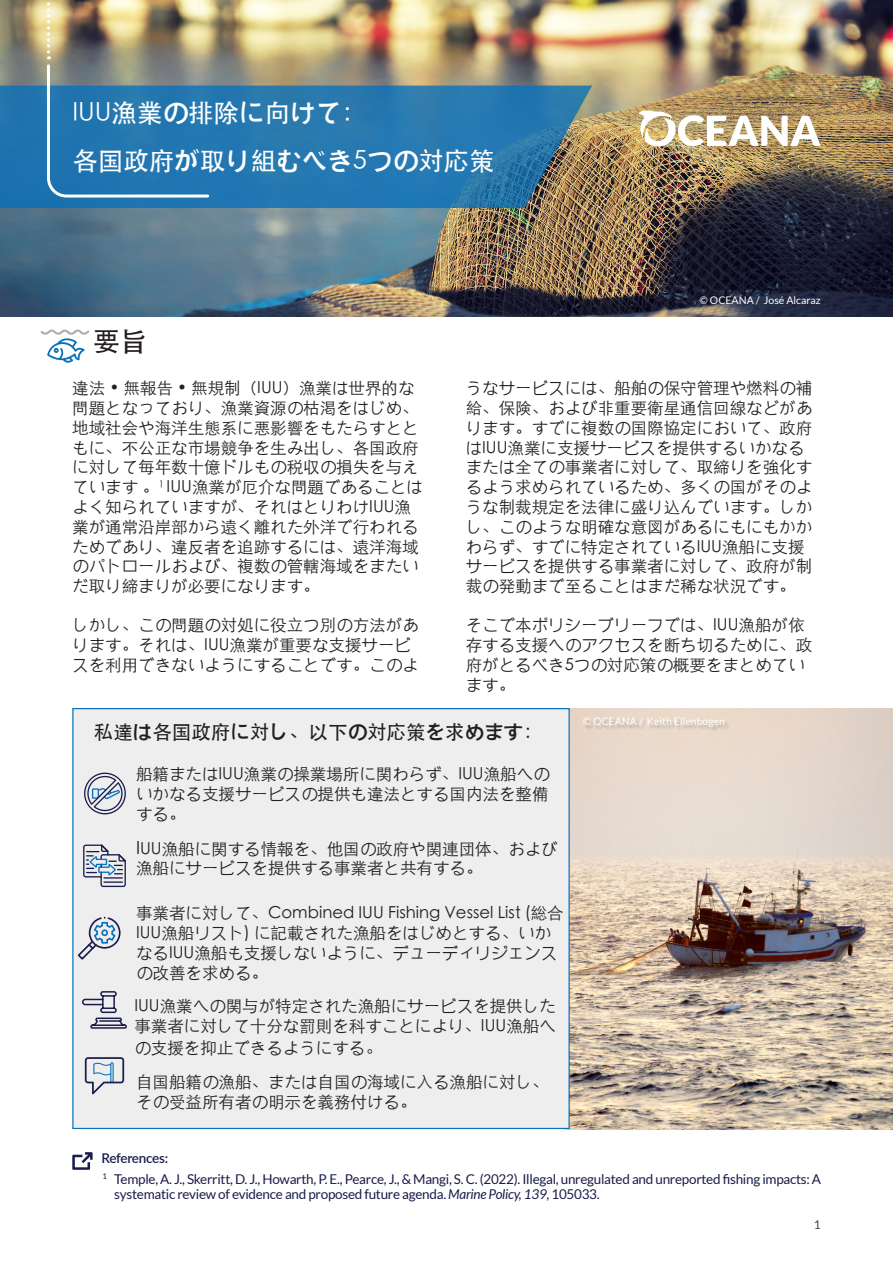
<style>
.page{position:relative;width:893px;height:1263px;background:#fff}
.page>*{position:absolute;margin:0;border:0;box-sizing:border-box;transform-origin:0 0}
.t1{font:27px "ST Heiti";color:#231f20}
.t2{font:25.5px "ST Heiti";color:#fff}
.t3{font:19.5px "ST Heiti";color:#231f20}
.t4{font:16.5px/19.8px "ST Xihei";color:#231f20}
.Black_Description{font:13.5px/15px "Lato";letter-spacing:-.02em;color:#1a1c4b}
.Black_Description-2{font:600 13.5px "Lato";letter-spacing:-.025em;color:#1a1c4b}
.t5{font:12px "Lato";color:#414141}
.Body_Text{font:10.5px "Lato";color:#fff}
.Black_Description-3{font:7.8px "Lato";color:#1a1c4b}
.s1{font-size:18px}
.s2{font-family:"ST Heiti";font-size:18px}
.s3{font-style:italic}
</style>
<div class="page">
<img style="left:0;top:0;width:893px;height:317px">
<img style="left:570px;top:708px;width:323px;height:421px">
<div style="left:72px;top:708px;width:498px;height:421px;background:#eeeeef;border:1px solid #0970b9"></div>
<svg style="left:0;top:86px;width:592px;height:122px;background:#2e78a8"></svg>
<svg style="left:84px;top:773px;width:42px;height:41px"></svg>
<svg style="left:83px;top:844px;width:43px;height:43px"></svg>
<svg style="left:78px;top:917px;width:43px;height:43px"></svg>
<svg style="left:82px;top:991px;width:45px;height:38px"></svg>
<svg style="left:85px;top:1057px;width:39px;height:37px"></svg>
<svg style="left:41px;top:329px;width:48px;height:34px"></svg>
<svg style="left:72px;top:1152px;width:21px;height:18px"></svg>
<svg style="left:45px;top:0;width:166px;height:199px;background:#5d879b"></svg>
<img style="left:638px;top:109px;width:183px;height:37px">
<div style="left:701px;top:298px;width:124px;height:12px;background:#231f20;opacity:.22"></div>
<div style="left:584px;top:719px;width:145px;height:13px;background:#e0cfc1"></div>
<p class="t2" style="left:72px;top:100px;width:296px">IUU漁業の排除に向けて：</p>
<p class="t2" style="left:72px;top:148px;width:424px">各国政府が取り組むべき5つの対応策</p>
<p class="t1" style="left:93px;top:327px;width:55px">要旨</p>
<p class="Body_Text" style="left:699px;top:295px;width:123px">© OCEANA / José Alcaraz</p>
<p class="t4" style="left:72px;top:378px;width:352px">違法 • 無報告 • 無規制（IUU）漁業は世界的な問題となっており、漁業資源の枯渇をはじめ、地域社会や海洋生態系に悪影響をもたらすとともに、不公正な市場競争を生み出し、各国政府に対して毎年数十億ドルもの税収の損失を与えています 。<sup>1</sup> IUU漁業が厄介な問題であることはよく知られていますが、それはとりわけIUU漁業が通常沿岸部から遠く離れた外洋で行われるためであり、違反者を追跡するには、遠洋海域のパトロールおよび、複数の管轄海域をまたいだ取り締まりが必要になります。</p>
<p class="t4" style="left:72px;top:616px;width:348px">しかし、この問題の対処に役立つ別の方法があります。それは、IUU漁業が重要な支援サービスを利用できないようにすることです。このよ</p>
<p class="t4" style="left:466px;top:378px;width:348px">うなサービスには、船舶の保守管理や燃料の補給、保険、および非重要衛星通信回線などがあります。すでに複数の国際協定において、政府はIUU漁業に支援サービスを提供するいかなるまたは全ての事業者に対して、取締りを強化するよう求められているため、多くの国がそのような制裁規定を法律に盛り込んでいます。しかし、このような明確な意図があるにもにもかかわらず、すでに特定されているIUU漁船に支援サービスを提供する事業者に対して、政府が制裁の発動まで至ることはまだ稀な状況です。</p>
<p class="t4" style="left:466px;top:616px;width:348px">そこで本ポリシーブリーフでは、IUU漁船が依存する支援へのアクセスを断ち切るために、政府がとるべき5つの対応策の概要をまとめています。</p>
<p class="t3" style="left:94px;top:722px;width:450px">私達は各国政府に対し、以下の対応策を求めます：</p>
<p class="t4" style="left:136px;top:764px;width:415px;text-align:justify">船籍またはIUU漁業の操業場所に関わらず、IUU漁船へのいかなる支援サービスの提供も違法とする国内法を整備する。</p>
<p class="t4" style="left:136px;top:839px;width:423px"><span class="s1">I</span>UU漁船に関する情報を、他国の政府や関連団体、および漁船にサービスを提供する事業者と共有する。</p>
<p class="t4" style="left:136px;top:903px;width:429px">事業者に対して、Combined IUU Fishing Vessel List (総合<br>IUU漁船リスト) に記載された漁船をはじめとする、いかなるIUU漁船も支援しないように、デューディリジェンスの改善を求める。</p>
<p class="t4" style="left:134px;top:996px;width:423px">IUU漁業への関与が特定された漁船にサービスを提供した事業者に対して十分な罰則を科すことにより、IUU漁船へ</p>
<p class="t4" style="left:134px;top:1038px;width:250px">の支援を抑止できるようにする<span class="s2">。</span></p>
<p class="t4" style="left:136px;top:1072px;width:414px">自国船籍の漁船、または自国の海域に入る漁船に対し、その受益所有者の明示を義務付ける。</p>
<p class="Black_Description-2" style="left:102px;top:1148px;width:68px">References:</p>
<p class="Body_Text" style="left:583px;top:715px;width:144px">© OCEANA / Keith Ellenbogen</p>
<p class="Black_Description-3" style="left:102px;top:1172px;width:6px">1</p>
<p class="Black_Description" style="left:114px;top:1171px;width:708px">Temple, A. J., Skerritt, D. J., Howarth, P. E., Pearce, J., &amp; Mangi, S. C. (2022). Illegal, unregulated and unreported fishing impacts: A systematic review of evidence and proposed future agenda. <span class="s3">Marine Policy, 139</span>, 105033.</p>
<p class="t5" style="left:814px;top:1218px;width:8px">1</p>
</div>
